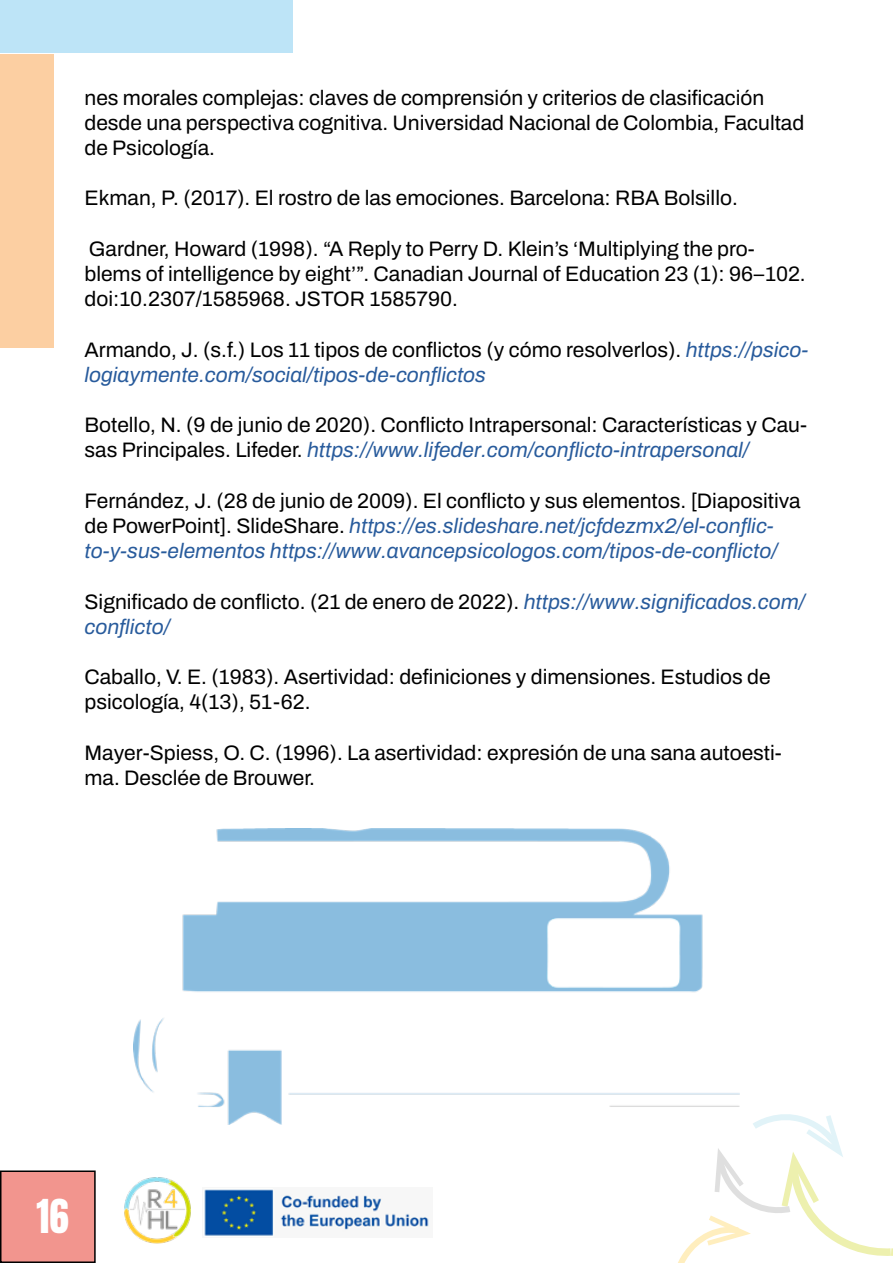
<style>
.page{position:relative;width:893px;height:1263px;background:#fff}
.page>*{position:absolute;margin:0;border:0;box-sizing:border-box;transform-origin:0 0}
.t1{font:39px "Anton";color:#fff}
.t2{font:600 21px/25.2px "Archivo";color:#000}
.t3{font:italic 600 21px/25.2px "Archivo";color:#285b9c}
.s1{font-style:italic;color:#285b9c}
.s2{font-style:normal;color:#000}
</style>
<div class="page">
<div style="left:1px;top:1171px;width:94px;height:91px;background:#f2958e"></div>
<div style="left:0;top:1170px;width:96px;height:93px;border:2px solid #000"></div>
<svg style="left:678px;top:1114px;width:215px;height:149px"></svg>
<div style="left:0;top:0;width:293px;height:53px;background:#bde4f7"></div>
<div style="left:0;top:54px;width:53px;height:294px;background:#fccfa2"></div>
<img style="left:124px;top:1177px;width:67px;height:67px">
<img style="left:204px;top:1189px;width:225px;height:47px">
<img style="left:134px;top:828px;width:606px;height:296px">
<p class="t2" style="left:85px;top:85px;width:721px">nes morales complejas: claves de comprensión y criterios de clasificación desde una perspectiva cognitiva. Universidad Nacional de Colombia, Facultad de Psicología.</p>
<p class="t2" style="left:85px;top:186px;width:655px">Ekman, P. (2017). El rostro de las emociones. Barcelona: RBA Bolsillo.</p>
<p class="t2" style="left:85px;top:236px;width:723px">Gardner, Howard (1998). “A Reply to Perry D. Klein’s ‘Multiplying the pro&shy;blems of intelligence by eight’”. Canadian Journal of Education 23 (1): 96–102. doi:10.2307/1585968. JSTOR 1585790.</p>
<p class="t2" style="left:85px;top:337px;width:725px">Armando, J. (s.f.) Los 11 tipos de conflictos (y cómo resolverlos). <span class="s1">https://psico&shy;logiaymente.com/social/tipos-de-conflictos</span></p>
<p class="t2" style="left:85px;top:412px;width:724px">Botello, N. (9 de junio de 2020). Conflicto Intrapersonal: Características y Cau&shy;sas Principales. Lifeder. <span class="s1">https://www.lifeder.com/conflicto-intrapersonal/</span></p>
<p class="t3" style="left:85px;top:488px;width:717px"><span class="s2">Fernández, J. (28 de junio de 2009). El conflicto y sus elementos. [Diapositiva de PowerPoint]. SlideShare.</span> https://es.slideshare.net/jcfdezmx2/el-conflic&shy;to-y-sus-elementos https://www.avancepsicologos.com/tipos-de-conflicto/</p>
<p class="t2" style="left:85px;top:589px;width:722px">Significado de conflicto. (21 de enero de 2022). <span class="s1">https://www.significados.com/ conflicto/</span></p>
<p class="t2" style="left:85px;top:664px;width:688px">Caballo, V. E. (1983). Asertividad: definiciones y dimensiones. Estudios de psicología, 4(13), 51-62.</p>
<p class="t2" style="left:85px;top:740px;width:699px">Mayer-Spiess, O. C. (1996). La asertividad: expresión de una sana autoesti&shy;ma. Desclée de Brouwer.</p>
<h1 class="t1" style="left:36px;top:1197px;width:34px">16</h1>
</div>
